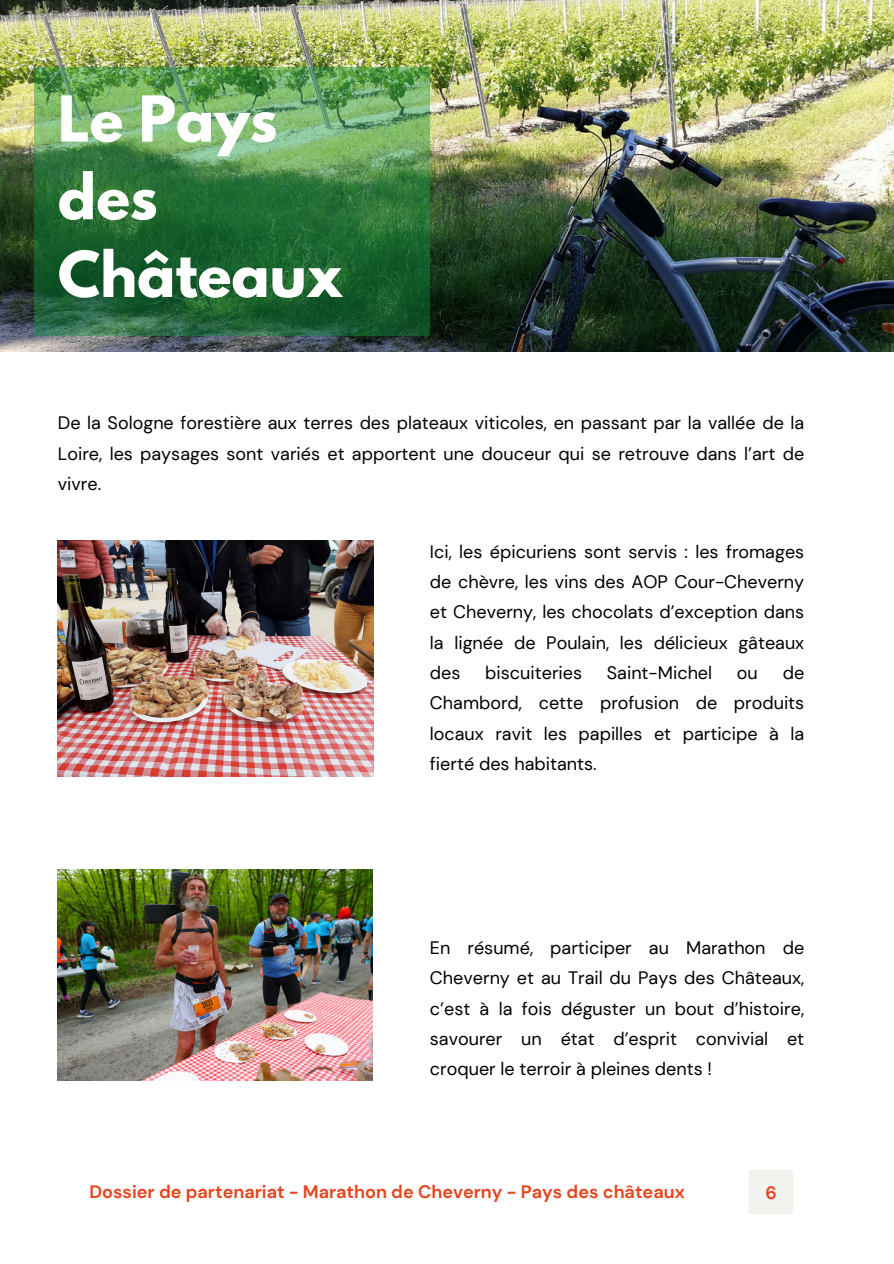
<style>
.page{position:relative;width:894px;height:1264px;background:#fff}
.page>*{position:absolute;margin:0;border:0;box-sizing:border-box;transform-origin:0 0}
.t1{font:700 55.95px/77.7px "League Spartan";color:#fff}
.t2{font:18px/30.3px "DM Sans";color:#000;text-align:justify}
.t3{font:700 18px "DM Sans";color:#e7451e}
.t4{font:700 18px "DM Sans";color:#e74622}
</style>
<div class="page">
<div style="left:748px;top:1169px;width:45px;height:45px;background:#f2f3ee;border-radius:2px"></div>
<img style="left:0;top:0;width:893px;height:351px">
<svg style="left:34px;top:67px;width:396px;height:268px;background:#3e7f45"></svg>
<svg style="left:220px;top:348px;width:13px;height:4px"></svg>
<img style="left:58px;top:540px;width:315px;height:237px">
<img style="left:57px;top:869px;width:315px;height:210px">
<p class="t1" style="left:58px;top:87px;width:286px">Le Pays des<br>Châteaux</p>
<p class="t2" style="left:58px;top:408px;width:747px">De la Sologne forestière aux terres des plateaux viticoles, en passant par la vallée de la Loire, les paysages sont variés et apportent une douceur qui se retrouve dans l’art de vivre.</p>
<h2 class="t2" style="left:430px;top:536px;width:375px">Ici, les épicuriens sont servis : les fromages de chèvre, les vins des AOP Cour-Cheverny et Cheverny, les chocolats d’exception dans la lignée de Poulain, les délicieux gâteaux des</h2>
<h2 class="t2" style="left:430px;top:657px;width:375px;text-indent:352px">de Chambord, cette profusion de produits locaux ravit les papilles et participe à la fierté des habitants.</h2>
<h2 class="t2" style="left:485px;top:657px;width:98px">biscuiteries</h2>
<h2 class="t2" style="left:606px;top:657px;width:107px">Saint-Michel</h2>
<h2 class="t2" style="left:736px;top:657px;width:22px">ou</h2>
<p class="t2" style="left:430px;top:932px;width:375px">En résumé, participer au Marathon de Cheverny et au Trail du Pays des Châteaux, c’est à la fois déguster un bout d’histoire, savourer un état d’esprit convivial et croquer le terroir à pleines dents !</p>
<p class="t3" style="left:89px;top:1179px;width:596px">Dossier de partenariat - Marathon de Cheverny - Pays des châteaux</p>
<p class="t4" style="left:765px;top:1180px;width:13px">6</p>
</div>
